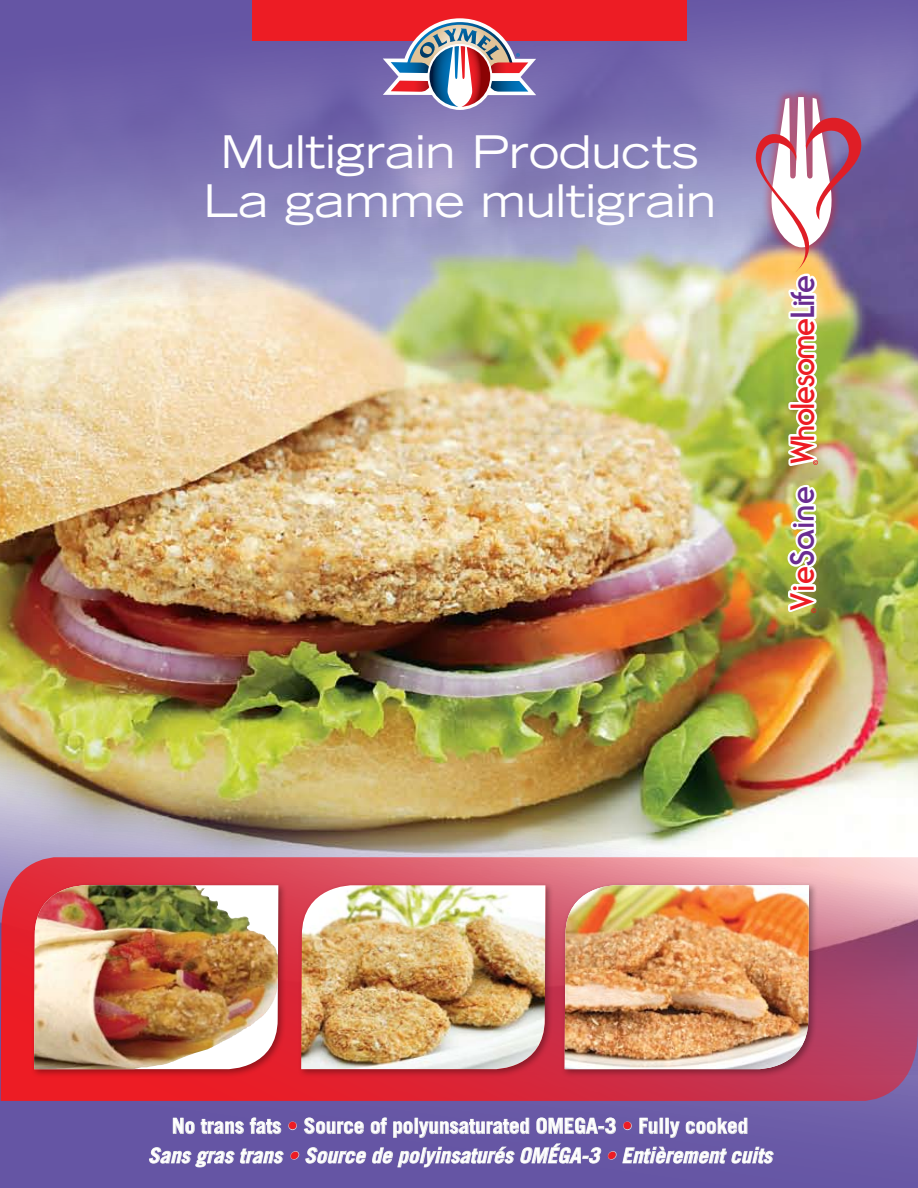
<style>
.page{position:relative;width:918px;height:1188px;background:#fff}
.page>*{position:absolute;margin:0;border:0;box-sizing:border-box;transform-origin:0 0}
.t1{font:expanded 45px/49.5px "Trade Gothic LH";color:#fff;text-align:center}
.t2{font:33px "Ronda IT Cby BT";letter-spacing:-.05em;color:#ed1c24}
.t3{font:33px "Ronda IT Cby BT";color:#6a2c91}
.t4{font:italic 700 21px/29.5px "Trade Gothic";color:#fff;text-align:center}
.s1{color:#6a2c91}
.s2{color:#ed1c24}
.s3{font-style:normal}
.s4{font-style:normal;color:#ed1c24}
</style>
<div class="page">
<img style="left:0;top:591px;width:918px;height:159px">
<img style="left:0;top:0;width:918px;height:591px">
<img style="left:0;top:750px;width:918px;height:438px">
<div style="left:252px;top:0;width:435px;height:40px;background:#ed1c24"></div>
<svg style="left:1px;top:857px;width:917px;height:244px;background:#d34e62"></svg>
<div style="left:30px;top:881px;width:257px;height:196px;background:#000;opacity:.35"></div>
<img style="left:34px;top:885px;width:244px;height:184px">
<div style="left:297px;top:881px;width:257px;height:196px;background:#000;opacity:.35"></div>
<img style="left:301px;top:885px;width:244px;height:184px">
<div style="left:561px;top:881px;width:256px;height:196px;background:#000;opacity:.35"></div>
<img style="left:565px;top:885px;width:244px;height:184px">
<svg style="left:173px;top:1117px;width:109px;height:17px;background:#897fb5"></svg>
<div style="left:289px;top:1122px;width:7px;height:8px;border:1px solid #dcddde;border-radius:50%"></div>
<svg style="left:149px;top:1147px;width:135px;height:21px;background:#8377b2"></svg>
<svg style="left:290px;top:1117px;width:484px;height:51px;background:#7e72b0"></svg>
<svg style="left:383px;top:18px;width:153px;height:90px"></svg>
<div style="left:760px;top:85px;width:80px;height:171px;background:#df1e26;opacity:.46"></div>
<img style="left:785px;top:483px;width:35px;height:133px">
<img style="left:755px;top:97px;width:108px;height:372px">
<h1 class="t1" style="left:203px;top:126px;width:514px">Multigrain Products<br>La gamme multigrain</h1>
<h2 class="t2" style="left:782px;top:464px;width:191px;rotate:-90deg">Wholesome<span class="s1">Life</span></h2>
<h2 class="t3" style="left:782px;top:611px;width:126px;rotate:-90deg"><span class="s2">Vie</span>Saine</h2>
<p class="t4" style="left:148px;top:1111px;width:626px"><span class="s3">No trans fats</span> <span class="s4">•</span> <span class="s3">Source of polyunsaturated OMEGA-3</span> <span class="s4">•</span> <span class="s3">Fully cooked<br></span>Sans gras trans <span class="s2">•</span> Source de polyinsaturés OMÉGA-3 <span class="s2">•</span> Entièrement cuits</p>
</div>
